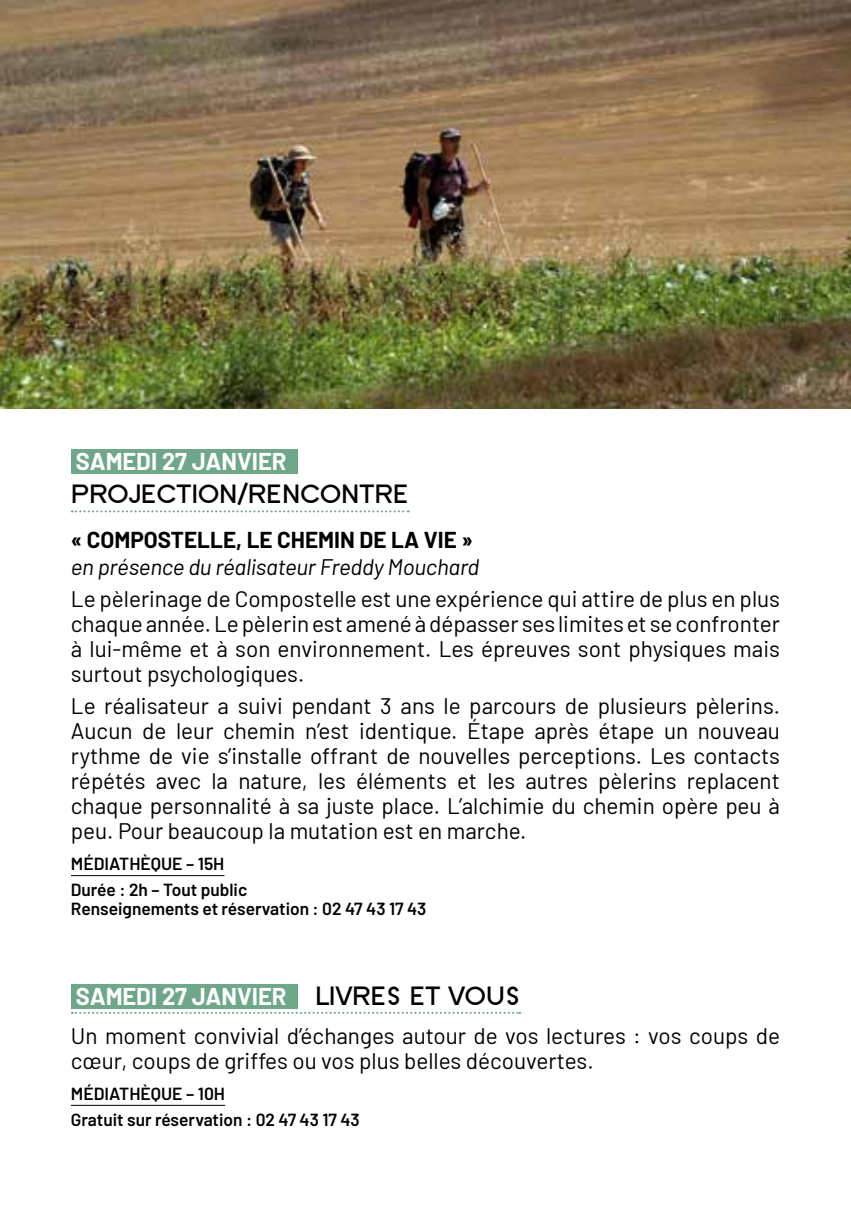
<style>
.page{position:relative;width:851px;height:1205px;background:#fff}
.page>*{position:absolute;margin:0;border:0;box-sizing:border-box;transform-origin:0 0}
.t1{font:700 27.5px "SF New Republic";color:#000}
.t2{font:700 23.75px "Barlow";color:#fff}
.t3{font:22.5px/25px "Barlow";color:#000;text-align:justify}
.t4{font:italic 22.5px "Barlow";letter-spacing:-.01em;color:#000}
.t5{font:700 22.5px "Barlow";color:#000}
.t6{font:600 17.5px/26px "Barlow";color:#000}
.s1{font-family:"SF New Republic";font-size:27.5px;color:#000}
</style>
<div class="page">
<div style="left:71px;top:984px;width:227px;height:24px;background:#70a68a"></div>
<div style="left:71px;top:450px;width:227px;height:24px;background:#70a68a"></div>
<svg style="left:72px;top:1012px;width:448px;height:2px"></svg>
<hr style="left:71px;top:1105px;width:154px;height:1px;background:#000">
<svg style="left:72px;top:510px;width:336px;height:2px"></svg>
<hr style="left:71px;top:875px;width:153px;height:1px;background:#000">
<img style="left:0;top:0;width:850px;height:409px">
<p class="t2" style="left:76px;top:447px;width:212px">SAMEDI 27 JANVIER</p>
<p class="t1" style="left:71px;top:479px;width:339px">PROJECTION/RENCONTRE</p>
<p class="t5" style="left:71px;top:525px;width:403px">« COMPOSTELLE, LE CHEMIN DE LA VIE »</p>
<p class="t4" style="left:71px;top:553px;width:410px">en présence du réalisateur Freddy Mouchard</p>
<p class="t3" style="left:71px;top:585px;width:710px">Le pèlerinage de Compostelle est une expérience qui attire de plus en plus chaque année. Le pèlerin est amené à dépasser ses limites et se confronter à lui-même et à son environnement. Les épreuves sont physiques mais surtout psychologiques.</p>
<p class="t3" style="left:71px;top:692px;width:710px">Le réalisateur a suivi pendant 3 ans le parcours de plusieurs pèlerins.<br>Aucun de leur chemin n’est identique. Étape après étape un nouveau rythme de vie s’installe offrant de nouvelles perceptions. Les contacts répétés avec la nature, les éléments et les autres pèlerins replacent chaque personnalité à sa juste place. L’alchimie du chemin opère peu à peu. Pour beaucoup la mutation est en marche.</p>
<p class="t6" style="left:71px;top:849px;width:178px">MÉDIATHÈQUE – 15H<br>Durée : 2h – Tout public</p>
<p class="t6" style="left:71px;top:895px;width:357px">Renseignements et réservation : 02 47 43 17 43</p>
<p class="t2" style="left:76px;top:981px;width:446px">SAMEDI 27 JANVIER <span class="s1">LIVRES ET VOUS</span></p>
<p class="t3" style="left:71px;top:1021px;width:710px">Un moment convivial d’échanges autour de vos lectures : vos coups de cœur, coups de griffes ou vos plus belles découvertes.</p>
<p class="t6" style="left:71px;top:1079px;width:290px">MÉDIATHÈQUE – 10H<br>Gratuit sur réservation : 02 47 43 17 43</p>
</div>
